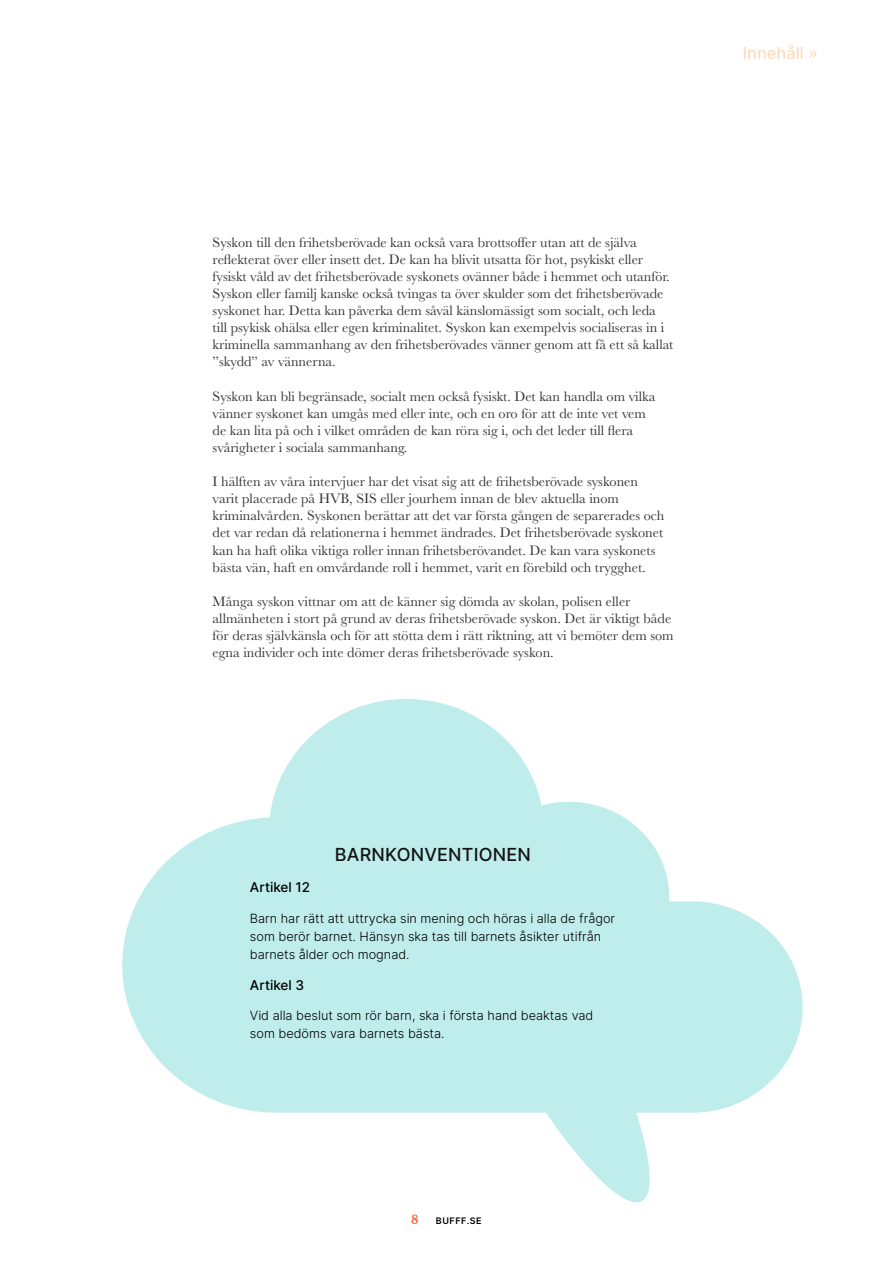
<style>
.page{position:relative;width:893px;height:1263px;background:#fff}
.page>*{position:absolute;margin:0;border:0;box-sizing:border-box;transform-origin:0 0}
.t1{font:18px "Inter";letter-spacing:.01em;color:#131313}
.t2{font:16.5px "Inter";color:#fddcbf}
.t3{font:14.25px/17.1px "Baskerville";color:#333332}
.t4{font:13.5px "Inter";color:#000}
.t5{font:13.5px "Value Serif";color:#ff6035}
.t6{font:300 12.75px/18px "Inter";color:#000}
.t7{font:9px "Inter";letter-spacing:.06em;color:#000}
</style>
<div class="page">
<svg style="left:122px;top:699px;width:681px;height:503px;fill:#bfedeb"></svg>
<p class="t2" style="left:743px;top:41px;width:77px">Innehåll »</p>
<p class="t3" style="left:213px;top:234px;width:462px">Syskon till den frihetsberövade kan också vara brottsoffer utan att de själva reflekterat över eller insett det. De kan ha blivit utsatta för hot, psykiskt eller fysiskt våld av det frihetsberövade syskonets ovänner både i hemmet och utanför.<br>Syskon eller familj kanske också tvingas ta över skulder som det frihetsberövade syskonet har. Detta kan påverka dem såväl känslomässigt som socialt, och leda till psykisk ohälsa eller egen kriminalitet. Syskon kan exempelvis socialiseras in i kriminella sammanhang av den frihetsberövades vänner genom att få ett så kallat ”skydd” av vännerna.</p>
<p class="t3" style="left:213px;top:388px;width:444px">Syskon kan bli begränsade, socialt men också fysiskt. Det kan handla om vilka vänner syskonet kan umgås med eller inte, och en oro för att de inte vet vem de kan lita på och i vilket områden de kan röra sig i, och det leder till flera svårigheter i sociala sammanhang.</p>
<p class="t3" style="left:213px;top:473px;width:453px">I hälften av våra intervjuer har det visat sig att de frihetsberövade syskonen varit placerade på HVB, SIS eller jourhem innan de blev aktuella inom kriminalvården. Syskonen berättar att det var första gången de separerades och det var redan då relationerna i hemmet ändrades. Det frihetsberövade syskonet kan ha haft olika viktiga roller innan frihetsberövandet. De kan vara syskonets bästa vän, haft en omvårdande roll i hemmet, varit en förebild och trygghet.</p>
<p class="t3" style="left:213px;top:593px;width:463px">Många syskon vittnar om att de känner sig dömda av skolan, polisen eller allmänheten i stort på grund av deras frihetsberövade syskon. Det är viktigt både för deras självkänsla och för att stötta dem i rätt riktning, att vi bemöter dem som egna individer och inte dömer deras frihetsberövade syskon.</p>
<p class="t1" style="left:335px;top:842px;width:198px">BARNKONVENTIONEN</p>
<p class="t4" style="left:250px;top:877px;width:62px">Artikel 12</p>
<p class="t6" style="left:250px;top:909px;width:367px">Barn har rätt att uttrycka sin mening och höras i alla de frågor som berör barnet. Hänsyn ska tas till barnets åsikter utifrån barnets ålder och mognad.</p>
<p class="t4" style="left:250px;top:975px;width:56px">Artikel 3</p>
<p class="t6" style="left:250px;top:1006px;width:345px">Vid alla beslut som rör barn, ska i första hand beaktas vad som bedöms vara barnets bästa.</p>
<p class="t5" style="left:411px;top:1211px;width:9px">8</p>
<p class="t7" style="left:436px;top:1214px;width:47px">BUFFF.SE</p>
</div>
